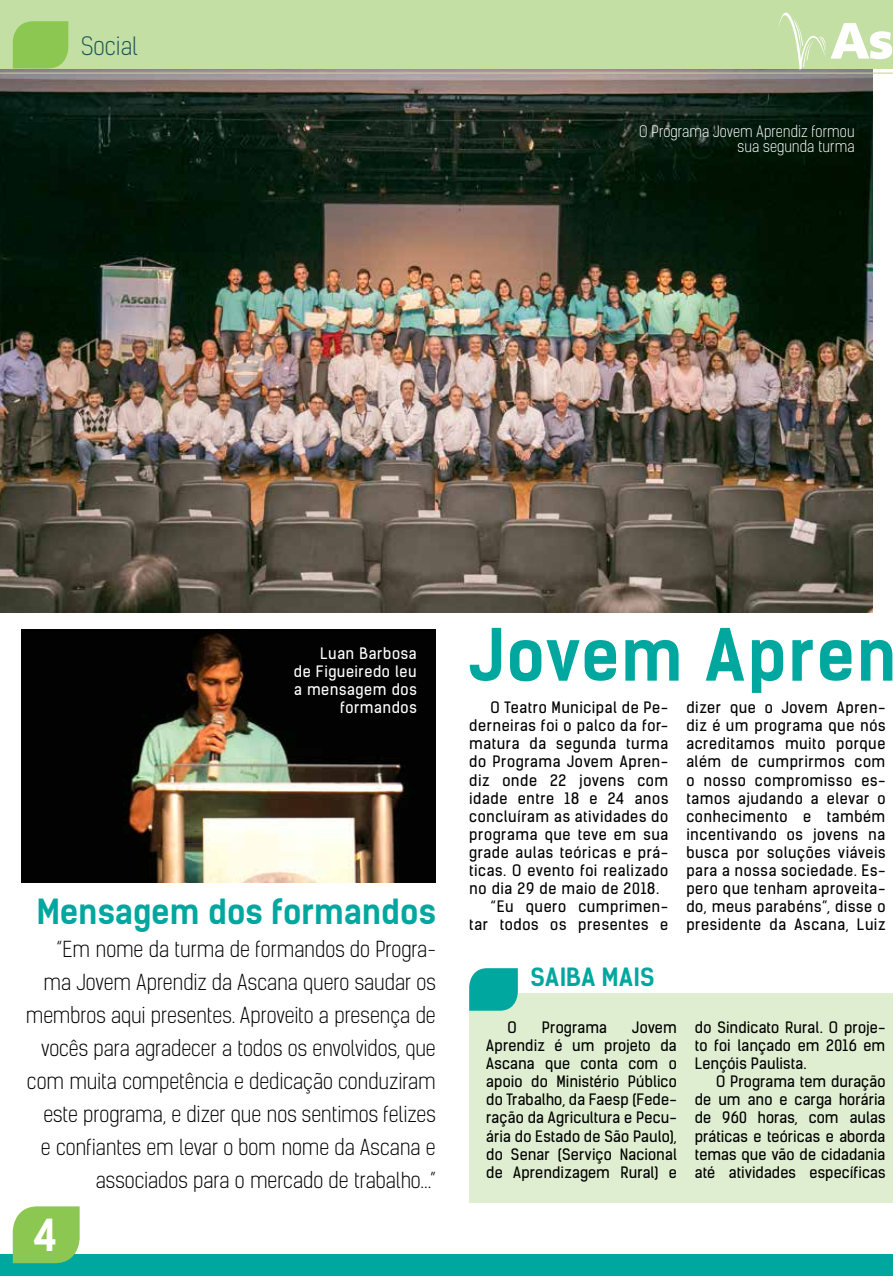
<style>
.page{position:relative;width:893px;height:1276px;background:#fff}
.page>*{position:absolute;margin:0;border:0;box-sizing:border-box;transform-origin:0 0}
.t1{font:700 68.55px "Kelson Sans";letter-spacing:.02em;color:#00a79e}
.t2{font:42px "Kelson Sans Bold RU";color:#fff}
.t3{font:700 33px "Kelson Sans";letter-spacing:-.005em;color:#00a79e}
.t4{font:700 24px "Kelson Sans";letter-spacing:.015em;color:#00a79e}
.t5{font:24px "Kelson Sans Light BG";color:#1a5654}
.t6{font:300 21px/33px "Kelson Sans";letter-spacing:-.005em;color:#000;text-align:right}
.t7{font:15px/18px "Kelson Sans Regular BG";letter-spacing:.03em;color:#000;text-align:justify}
.t8{font:15px/18px "Kelson Sans Regular BG";letter-spacing:.035em;color:#fff;text-align:right}
.t9{font:300 15px/15px "Kelson Sans";letter-spacing:.005em;color:#fff;text-align:right}
.t10{font:15px "Kelson Sans Regular BG";letter-spacing:.01em;color:#000}
</style>
<div class="page">
<img style="left:0;top:68px;width:872px;height:544px">
<div style="left:469px;top:993px;width:424px;height:209px;background:#dfeed0"></div>
<div style="left:0;top:1254px;width:893px;height:22px;background:#00a79e"></div>
<svg style="left:13px;top:1206px;width:67px;height:57px"></svg>
<div style="left:0;top:0;width:893px;height:68px;background:#c3dfa4"></div>
<svg style="left:13px;top:21px;width:55px;height:47px"></svg>
<hr style="left:0;top:73px;width:893px;height:1px;background:#cbd28b">
<svg style="left:778px;top:12px;width:114px;height:58px"></svg>
<svg style="left:469px;top:968px;width:49px;height:42px"></svg>
<img style="left:21px;top:629px;width:415px;height:253px">
<h3 class="t5" style="left:81px;top:32px;width:59px">Social</h3>
<p class="t9" style="left:639px;top:124px;width:217px">O Programa Jovem Aprendiz formou sua segunda turma</p>
<p class="t8" style="left:294px;top:645px;width:124px">Luan Barbosa<br>de Figueiredo leu a mensagem dos formandos</p>
<h3 class="t3" style="left:36px;top:891px;width:401px">Mensagem dos formandos</h3>
<p class="t6" style="left:26px;top:933px;width:412px">“Em nome da turma de formandos do Progra&shy;ma Jovem Aprendiz da Ascana quero saudar os membros aqui presentes. Aproveito a presença de vocês para agradecer a todos os envolvidos, que com muita competência e dedicação conduziram este programa, e dizer que nos sentimos felizes<br>e confiantes em levar o bom nome da Ascana e associados para o mercado de trabalho...”</p>
<h2 class="t2" style="left:34px;top:1209px;width:25px">4</h2>
<h1 class="t1" style="left:469px;top:613px;width:429px">Jovem Apren</h1>
<p class="t7" style="left:490px;top:699px;width:179px">O Teatro Municipal de Pe-</p>
<p class="t7" style="left:469px;top:717px;width:201px">derneiras foi o palco da for-</p>
<p class="t7" style="left:469px;top:735px;width:201px">matura da segunda turma</p>
<p class="t7" style="left:469px;top:753px;width:201px">do Programa Jovem Apren-</p>
<p class="t7" style="left:469px;top:771px;width:201px">diz onde 22 jovens com</p>
<p class="t7" style="left:469px;top:789px;width:201px">idade entre 18 e 24 anos</p>
<p class="t7" style="left:469px;top:807px;width:201px">concluíram as atividades do</p>
<p class="t7" style="left:469px;top:825px;width:201px">programa que teve em sua</p>
<p class="t7" style="left:469px;top:843px;width:201px">grade aulas teóricas e prá-</p>
<p class="t7" style="left:469px;top:861px;width:201px">ticas. O evento foi realizado</p>
<p class="t7" style="left:469px;top:879px;width:191px">no dia 29 de maio de 2018.</p>
<p class="t7" style="left:490px;top:897px;width:179px">“Eu quero cumprimen-</p>
<p class="t7" style="left:469px;top:915px;width:201px">tar todos os presentes e</p>
<h3 class="t4" style="left:531px;top:962px;width:126px">SAIBA MAIS</h3>
<p class="t7" style="left:686px;top:699px;width:201px">dizer que o Jovem Apren&shy;diz é um programa que nós acreditamos muito porque além de cumprirmos com o nosso compromisso es&shy;tamos ajudando a elevar o conhecimento e também incentivando os jovens na busca por soluções viáveis para a nossa sociedade. Es&shy;pero que tenham aproveita&shy;do, meus parabéns”, disse o presidente da Ascana, Luiz</p>
<p class="t7" style="left:486px;top:1019px;width:192px;text-indent:146px">Jovem Aprendiz é um projeto da Ascana que conta com o apoio do Ministério Público do Trabalho, da Faesp (Fede&shy;ração da Agricultura e Pecu&shy;ária do Estado de São Paulo), do Senar (Serviço Nacional de Aprendizagem Rural) e</p>
<p class="t7" style="left:695px;top:1019px;width:192px">do Sindicato Rural. O proje&shy;to foi lançado em 2016 em Lençóis Paulista.</p>
<p class="t7" style="left:507px;top:1019px;width:11px">O</p>
<p class="t10" style="left:542px;top:1018px;width:67px">Programa</p>
<p class="t7" style="left:695px;top:1073px;width:192px;text-indent:21px">O Programa tem duração de um ano e carga horária de 960 horas, com aulas práticas e teóricas e aborda temas que vão de cidadania até atividades específicas</p>
</div>
